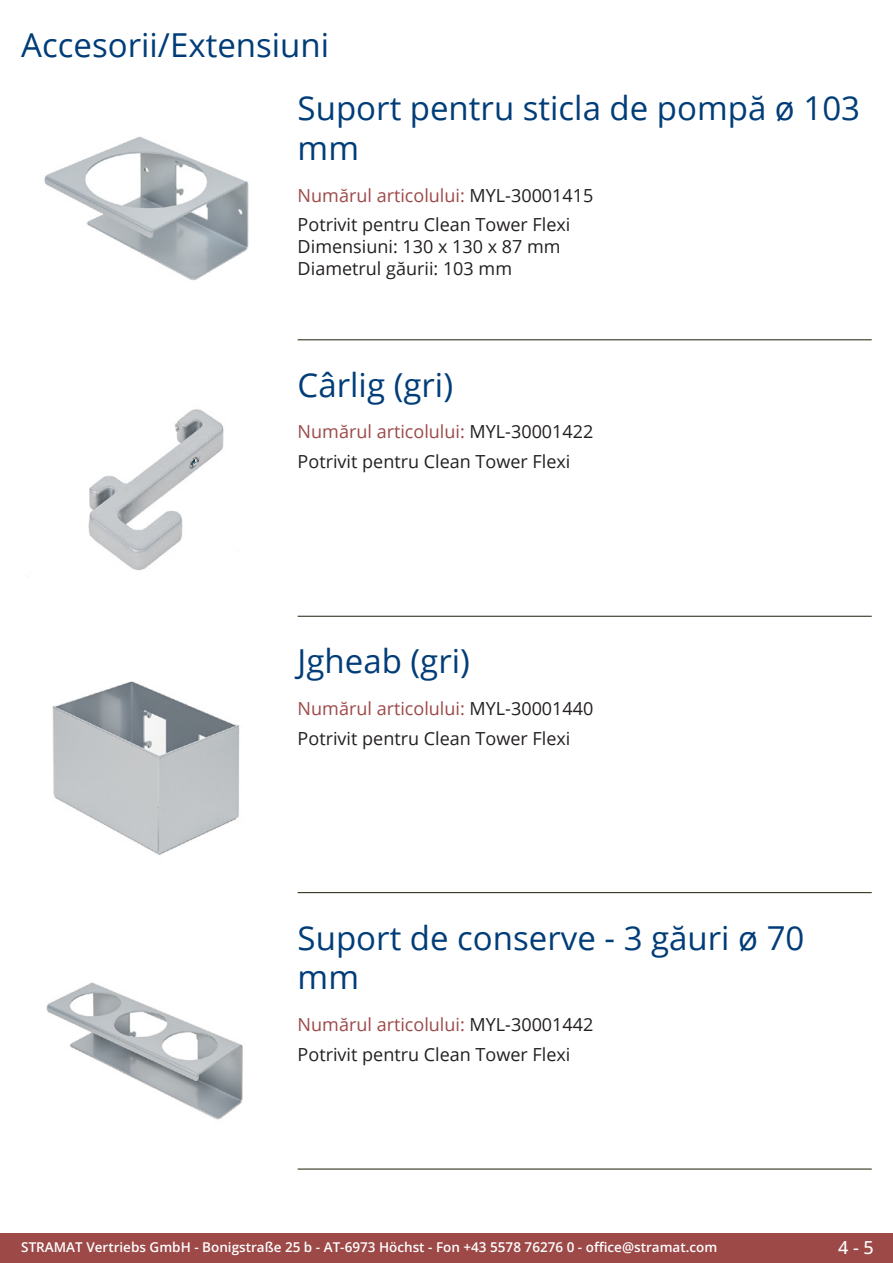
<style>
.page{position:relative;width:893px;height:1263px;background:#fff}
.page>*{position:absolute;margin:0;border:0;box-sizing:border-box;transform-origin:0 0}
.Produkttitel{font:33px/39.6px "Open Sans";color:#003d78}
.RastTitel{font:33px "Open Sans";color:#003d78}
.Beschreibung_Text{font:18px/21.6px "Open Sans";color:#231f20}
.TechDaten_Überschrif{font:18px "Open Sans";color:#9c4948}
.t1{font:500 18px "Open Sans";color:#fff}
.t2{font:600 13.5px "Open Sans";color:#fff}
.s1{color:#231f20}
</style>
<div class="page">
<div style="left:0;top:1233px;width:893px;height:30px;background:#9c4948"></div>
<hr style="left:298px;top:340px;width:574px;height:1px;background:#201d08">
<hr style="left:298px;top:616px;width:574px;height:1px;background:#201d08">
<hr style="left:298px;top:892px;width:574px;height:1px;background:#201d08">
<hr style="left:298px;top:1169px;width:574px;height:1px;background:#201d08">
<img style="left:44px;top:136px;width:205px;height:145px">
<img style="left:88px;top:409px;width:136px;height:162px">
<img style="left:52px;top:681px;width:188px;height:174px">
<img style="left:46px;top:982px;width:197px;height:138px">
<p class="RastTitel" style="left:21px;top:22px;width:309px">Accesorii/Extensiuni</p>
<p class="Produkttitel" style="left:298px;top:88px;width:564px">Suport pentru sticla de pompă ø 103 mm</p>
<p class="TechDaten_Überschrif" style="left:298px;top:183px;width:297px">Numărul articolului: <span class="s1">MYL-30001415</span></p>
<p class="Beschreibung_Text" style="left:298px;top:214px;width:274px">Potrivit pentru Clean Tower Flexi<br>Dimensiuni: 130 x 130 x 87 mm<br>Diametrul găurii: 103 mm</p>
<p class="Produkttitel" style="left:298px;top:364px;width:157px">Cârlig (gri)</p>
<p class="TechDaten_Überschrif" style="left:298px;top:420px;width:297px">Numărul articolului: <span class="s1">MYL-30001422</span></p>
<p class="Beschreibung_Text" style="left:298px;top:450px;width:274px">Potrivit pentru Clean Tower Flexi</p>
<p class="Produkttitel" style="left:298px;top:640px;width:174px">Jgheab (gri)</p>
<p class="TechDaten_Überschrif" style="left:298px;top:696px;width:297px">Numărul articolului: <span class="s1">MYL-30001440</span></p>
<p class="Beschreibung_Text" style="left:298px;top:727px;width:274px">Potrivit pentru Clean Tower Flexi</p>
<p class="Produkttitel" style="left:298px;top:917px;width:508px">Suport de conserve - 3 găuri ø 70 mm</p>
<p class="TechDaten_Überschrif" style="left:298px;top:1012px;width:297px">Numărul articolului: <span class="s1">MYL-30001442</span></p>
<p class="Beschreibung_Text" style="left:298px;top:1043px;width:274px">Potrivit pentru Clean Tower Flexi</p>
<p class="t2" style="left:21px;top:1238px;width:698px">STRAMAT Vertriebs GmbH - Bonigstraße 25 b - AT-6973 Höchst - Fon +43 5578 76276 0 - office@stramat.com</p>
<p class="t1" style="left:838px;top:1234px;width:37px">4 - 5</p>
</div>
